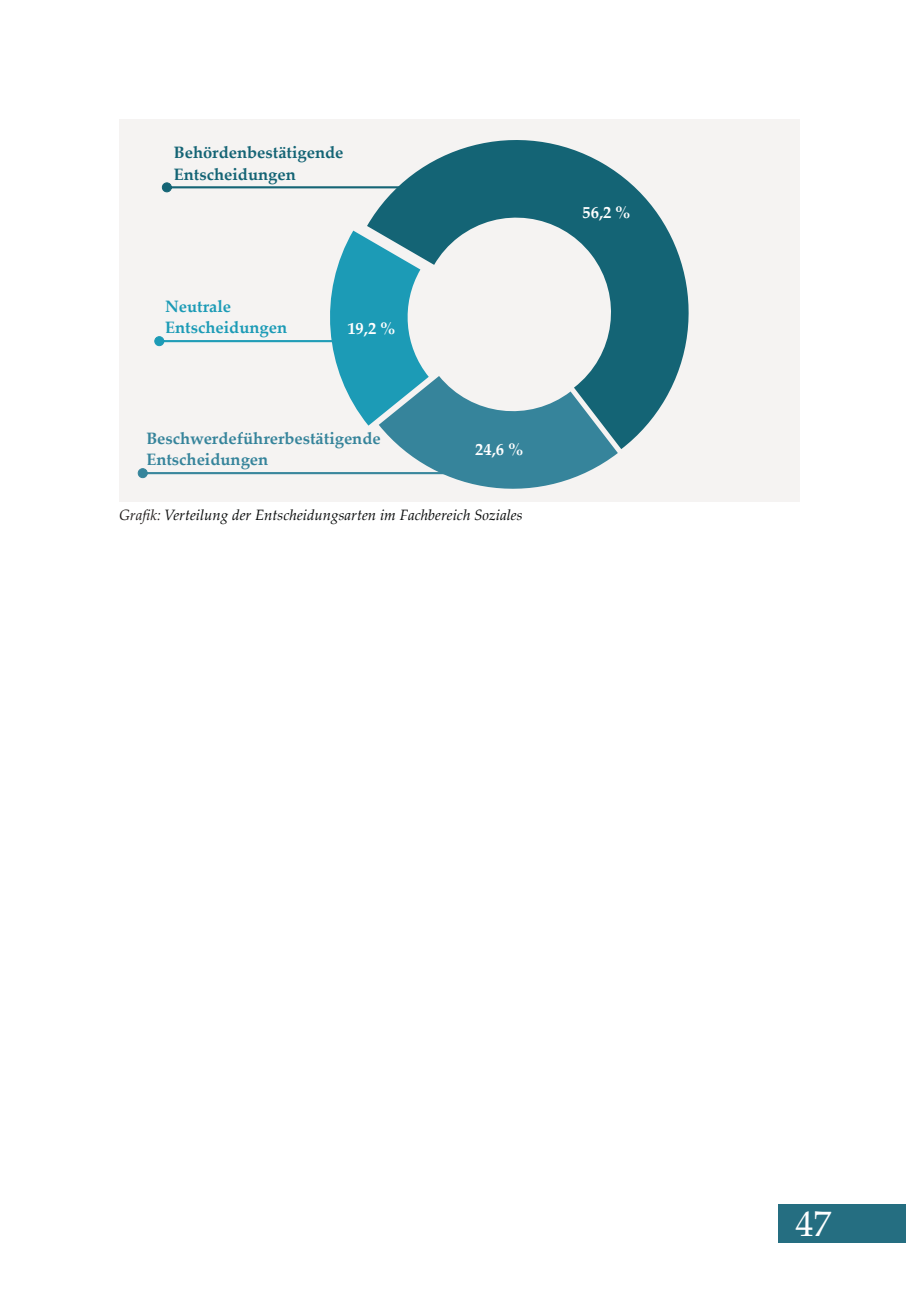
<style>
.page{position:relative;width:919px;height:1289px;background:#fff}
.page>*{position:absolute;margin:0;border:0;box-sizing:border-box;transform-origin:0 0}
.t1{font:36px "Palatino Linotype";color:#fff}
.t2{font:700 16.5px/21px "Palatino Linotype";color:#36849b}
.t3{font:700 16.5px/21px "Palatino Linotype";color:#146475}
.t4{font:700 16.5px/21px "Palatino Linotype";color:#1c9bb6}
.t5{font:700 16.5px "Palatino Linotype";color:#fff}
.t6{font:italic 15px "Palatino Linotype";color:#080a0a}
.s1{color:#221d1c}
</style>
<div class="page">
<div style="left:119px;top:119px;width:680px;height:383px;background:#f5f3f2"></div>
<svg style="left:367px;top:140px;width:322px;height:309px;fill:#146475"></svg>
<svg style="left:162px;top:183px;width:256px;height:9px"></svg>
<svg style="left:138px;top:231px;width:479px;height:258px"></svg>
<div style="left:778px;top:1203px;width:128px;height:39px;background:#256e81"></div>
<p class="t3" style="left:174px;top:144px;width:171px">Behördenbestätigende<br>Entscheidungen</p>
<p class="t4" style="left:165px;top:297px;width:123px">Neutrale<br>Entscheidungen</p>
<p class="t5" style="left:347px;top:321px;width:49px">19,2 %</p>
<p class="t2" style="left:146px;top:430px;width:236px">Beschwerdeführerbestätigende<br>Entscheidungen</p>
<p class="t6" style="left:119px;top:509px;width:405px"><span class="s1">Grafik:</span> Verteilung der Entscheidungsarten im Fachbereich Soziales</p>
<p class="t5" style="left:475px;top:443px;width:49px">24,6 %</p>
<p class="t5" style="left:582px;top:206px;width:49px">56,2 %</p>
<p class="t1" style="left:795px;top:1209px;width:37px">47</p>
</div>
